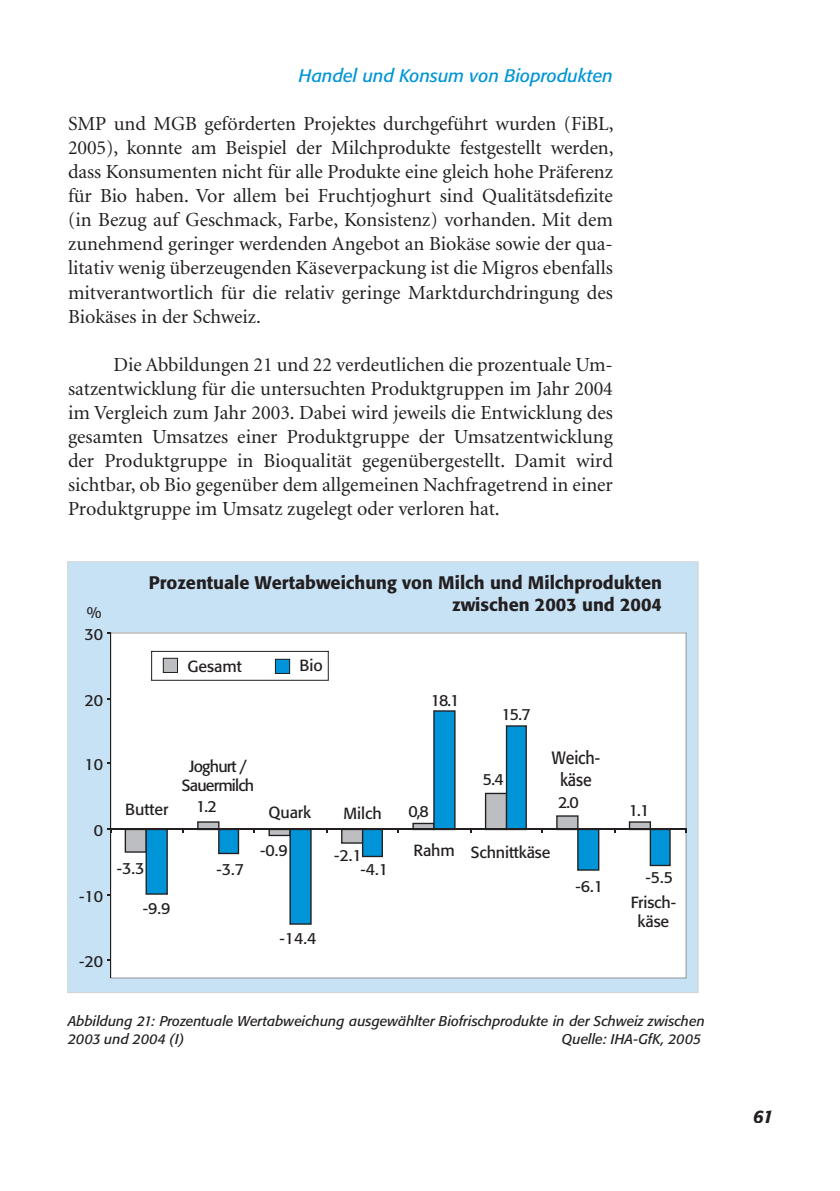
<style>
.page{position:relative;width:840px;height:1191px;background:#fff}
.page>*{position:absolute;margin:0;border:0;box-sizing:border-box;transform-origin:0 0}
.t1{font:20px/24px "Minion";color:#231f20;text-align:justify}
.t2{font:500 18px/22px "Formata BQ";color:#231f20;text-align:right}
.t3{font:italic 18px "Formata BQ";color:#0096d6}
.t4{font:italic 500 18px "Formata BQ";color:#231f20}
.t5{font:17.6px/21.6px "Formata BQ";letter-spacing:-.005em;color:#231f20;text-align:center;scale:.91 1}
.t6{font:16px/19px "Formata BQ";letter-spacing:-.005em;color:#231f20;text-align:center}
.t7{font:16px/19px "Formata BQ";letter-spacing:-.05em;color:#231f20;text-align:center}
.t8{font:italic 14px/18px "Formata BQ";color:#231f20}
</style>
<div class="page">
<div style="left:67px;top:561px;width:631px;height:432px;background:#c7e2f5"></div>
<svg style="left:111px;top:632px;width:575px;height:346px"></svg>
<svg style="left:125px;top:828px;width:43px;height:66px"></svg>
<svg style="left:197px;top:821px;width:42px;height:33px"></svg>
<svg style="left:268px;top:828px;width:43px;height:96px"></svg>
<svg style="left:341px;top:828px;width:42px;height:29px"></svg>
<svg style="left:412px;top:710px;width:43px;height:119px"></svg>
<svg style="left:484px;top:725px;width:42px;height:104px"></svg>
<svg style="left:556px;top:815px;width:43px;height:55px"></svg>
<svg style="left:628px;top:821px;width:42px;height:45px"></svg>
<svg style="left:151px;top:651px;width:177px;height:30px"></svg>
<hr style="left:110px;top:632px;width:1px;height:346px;background:#231f20">
<svg style="left:108px;top:632px;width:577px;height:2px"></svg>
<hr style="left:110px;top:829px;width:576px;height:1px;background:#231f20">
<p class="t3" style="left:299px;top:65px;width:315px">Handel und Konsum von Bioprodukten</p>
<p class="t1" style="left:68px;top:113px;width:546px">SMP und MGB geförderten Projektes durchgeführt wurden (FiBL, 2005), konnte am Beispiel der Milchprodukte festgestellt werden, dass Konsumenten nicht für alle Produkte eine gleich hohe Präferenz für Bio haben. Vor allem bei Fruchtjoghurt sind Qualitätsdefizite (in Bezug auf Geschmack, Farbe, Konsistenz) vorhanden. Mit dem zunehmend geringer werdenden Angebot an Biokäse sowie der qua&shy;litativ wenig überzeugenden Käseverpackung ist die Migros ebenfalls mitverantwortlich für die relativ geringe Marktdurchdringung des Biokäses in der Schweiz.</p>
<p class="t1" style="left:68px;top:353px;width:546px;text-indent:45px">Die Abbildungen 21 und 22 verdeutlichen die prozentuale Um&shy;satzentwicklung für die untersuchten Produktgruppen im Jahr 2004 im Vergleich zum Jahr 2003. Dabei wird jeweils die Entwicklung des gesamten Umsatzes einer Produktgruppe der Umsatzentwicklung der Produktgruppe in Bioqualität gegenübergestellt. Damit wird sichtbar, ob Bio gegenüber dem allgemeinen Nachfragetrend in einer Produktgruppe im Umsatz zugelegt oder verloren hat.</p>
<p class="t6" style="left:87px;top:603px;width:16px">%</p>
<p class="t6" style="left:85px;top:624px;width:20px">30</p>
<p class="t6" style="left:85px;top:690px;width:20px">20</p>
<p class="t6" style="left:85px;top:755px;width:20px">10</p>
<p class="t6" style="left:94px;top:821px;width:11px">0</p>
<p class="t6" style="left:79px;top:887px;width:25px">-10</p>
<p class="t6" style="left:79px;top:951px;width:25px">-20</p>
<p class="t2" style="left:149px;top:572px;width:514px">Prozentuale Wertabweichung von Milch und Milchprodukten zwischen 2003 und 2004</p>
<p class="t6" style="left:187px;top:657px;width:56px">Gesamt</p>
<p class="t6" style="left:299px;top:656px;width:25px">Bio</p>
<p class="t6" style="left:125px;top:800px;width:45px">Butter</p>
<p class="t6" style="left:117px;top:858px;width:29px">-3.3</p>
<p class="t6" style="left:143px;top:898px;width:29px">-9.9</p>
<p class="t7" style="left:182px;top:756px;width:74px">Joghurt /<br>Sauermilch</p>
<p class="t6" style="left:196px;top:797px;width:22px">1.2</p>
<p class="t6" style="left:268px;top:802px;width:44px">Quark</p>
<p class="t6" style="left:216px;top:860px;width:29px">-3.7</p>
<p class="t6" style="left:260px;top:841px;width:29px">-0.9</p>
<p class="t6" style="left:279px;top:929px;width:38px">-14.4</p>
<p class="t6" style="left:343px;top:803px;width:40px">Milch</p>
<p class="t6" style="left:334px;top:846px;width:29px">-2.1</p>
<p class="t6" style="left:360px;top:860px;width:29px">-4.1</p>
<p class="t6" style="left:430px;top:690px;width:30px">18.1</p>
<p class="t6" style="left:408px;top:801px;width:22px">0,8</p>
<p class="t6" style="left:501px;top:704px;width:31px">15.7</p>
<p class="t6" style="left:482px;top:770px;width:22px">5.4</p>
<p class="t5" style="left:551px;top:747px;width:54px">Weich&shy;käse</p>
<p class="t6" style="left:557px;top:793px;width:22px">2.0</p>
<p class="t6" style="left:413px;top:842px;width:138px">Rahm Schnittkäse</p>
<p class="t6" style="left:575px;top:876px;width:29px">-6.1</p>
<p class="t6" style="left:628px;top:800px;width:22px">1.1</p>
<p class="t6" style="left:645px;top:867px;width:29px">-5.5</p>
<p class="t6" style="left:630px;top:892px;width:47px">Frisch&shy;käse</p>
<p class="t8" style="left:68px;top:1012px;width:638px">Abbildung 21: Prozentuale Wertabweichung ausgewählter Biofrischprodukte in der Schweiz zwischen<br>2003 und 2004 (I)</p>
<p class="t8" style="left:561px;top:1030px;width:141px">Quelle: IHA-GfK, 2005</p>
<p class="t4" style="left:752px;top:1105px;width:22px">61</p>
</div>
